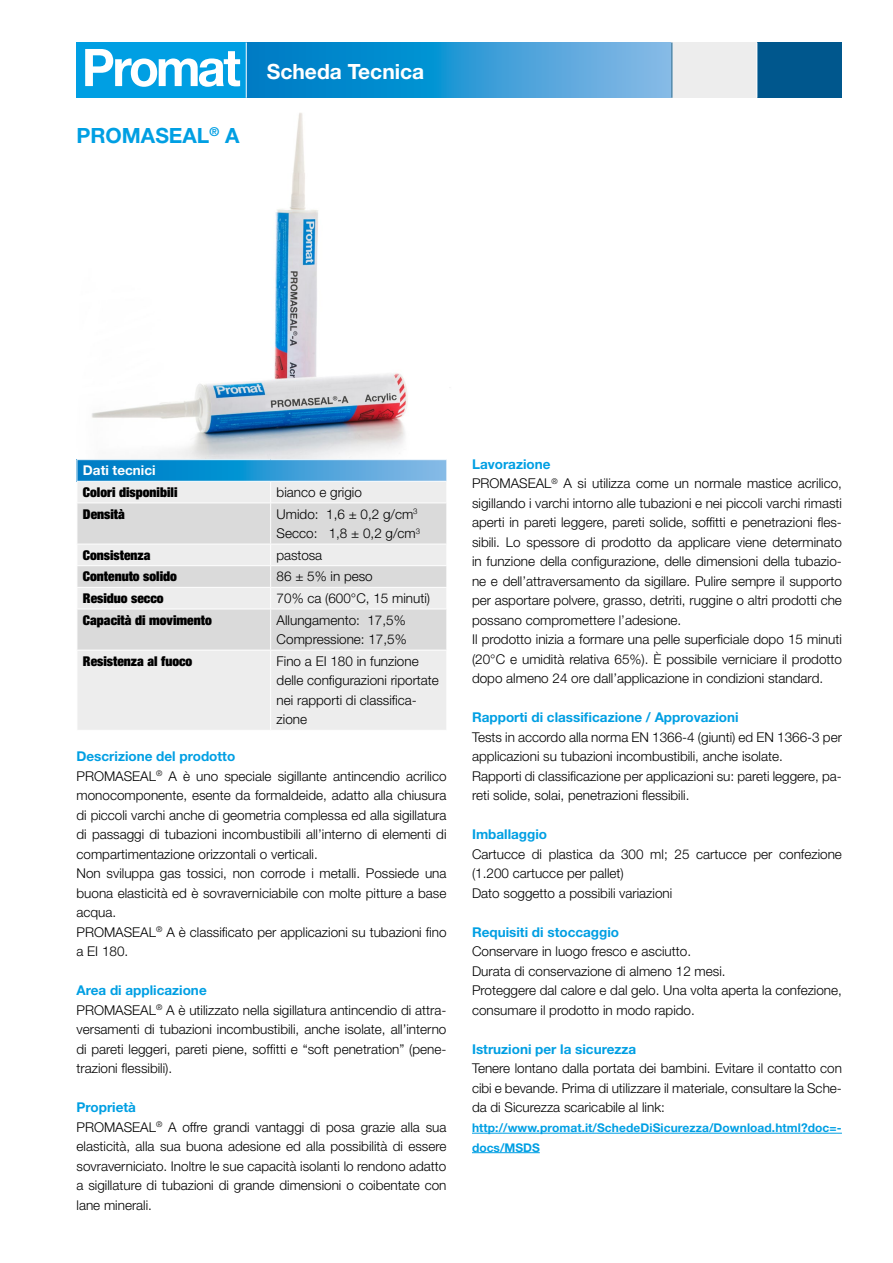
<style>
.page{position:relative;width:893px;height:1263px;background:#fff}
.page>*{position:absolute;margin:0;border:0;box-sizing:border-box;transform-origin:0 0}
.t1{font:700 21px "Helvetica Neue LT Std";color:#fff}
.t2{font:700 21px "Helvetica Neue LT Std";color:#009fe3}
.t3{font:300 13.5px/19.5px "Helvetica Neue LT Std";color:#000}
.t4{font:900 condensed 13.5px "Helvetica Neue LT Std";color:#000}
.t5{font:700 13.5px "Helvetica Neue LT Std";color:#009fe3}
.t6{font:700 13.5px "Helvetica Neue LT Std";color:#fff}
.t7{font:700 12px/19.5px "Helvetica Neue LT Std";letter-spacing:.005em;color:#009fe3}
.s1{font-weight:700;color:#009fe3}
</style>
<div class="page">
<img style="left:76px;top:76px;width:332px;height:406px">
<div style="left:77px;top:43px;width:170px;height:55px;background:#009fe3"></div>
<svg style="left:85px;top:49px;width:155px;height:38px"></svg>
<svg style="left:247px;top:43px;width:424px;height:55px;background:#2f99d5"></svg>
<div style="left:757px;top:43px;width:85px;height:55px;background:#00578d"></div>
<div style="left:672px;top:43px;width:85px;height:55px;background:#ededed"></div>
<hr style="left:246px;top:43px;width:1px;height:55px;background:#fff">
<hr style="left:671px;top:43px;width:1px;height:55px;background:#00578d">
<hr style="left:756px;top:43px;width:1px;height:55px;background:#fff">
<hr style="left:472px;top:1133px;width:370px;height:1px;background:#009fe3">
<hr style="left:472px;top:1152px;width:68px;height:1px;background:#009fe3">
<svg style="left:78px;top:460px;width:368px;height:21px;background:#329ad5"></svg>
<div style="left:78px;top:482px;width:368px;height:248px;background:#ededed"></div>
<svg style="left:78px;top:503px;width:368px;height:147px;background:#dfdfdf"></svg>
<svg style="left:270px;top:482px;width:1px;height:20px"></svg>
<hr style="left:77px;top:502px;width:194px;height:1px;background:#fff">
<hr style="left:271px;top:502px;width:176px;height:1px;background:#fff">
<hr style="left:270px;top:503px;width:1px;height:41px;background:#fff">
<hr style="left:77px;top:544px;width:194px;height:1px;background:#fff">
<hr style="left:271px;top:544px;width:176px;height:1px;background:#fff">
<hr style="left:77px;top:565px;width:194px;height:1px;background:#fff">
<hr style="left:271px;top:565px;width:176px;height:1px;background:#fff">
<hr style="left:77px;top:587px;width:194px;height:1px;background:#fff">
<hr style="left:271px;top:587px;width:176px;height:1px;background:#fff">
<svg style="left:270px;top:545px;width:1px;height:64px"></svg>
<hr style="left:77px;top:609px;width:194px;height:1px;background:#fff">
<hr style="left:271px;top:609px;width:176px;height:1px;background:#fff">
<hr style="left:270px;top:609px;width:1px;height:41px;background:#fff">
<hr style="left:270px;top:650px;width:1px;height:80px;background:#fff">
<svg style="left:77px;top:545px;width:1px;height:63px"></svg>
<svg style="left:446px;top:566px;width:1px;height:21px"></svg>
<hr style="left:77px;top:650px;width:194px;height:1px;background:#fff">
<hr style="left:271px;top:650px;width:176px;height:1px;background:#fff">
<hr style="left:77px;top:459px;width:194px;height:1px;background:#fff">
<svg style="left:77px;top:460px;width:1px;height:42px"></svg>
<hr style="left:271px;top:459px;width:176px;height:1px;background:#fff">
<svg style="left:446px;top:460px;width:1px;height:21px"></svg>
<hr style="left:77px;top:481px;width:194px;height:1px;background:#fff">
<hr style="left:271px;top:481px;width:176px;height:1px;background:#fff">
<h1 class="t2" style="left:76px;top:122px;width:165px">PROMASEAL<sup>®</sup> A</h1>
<h1 class="t1" style="left:267px;top:58px;width:159px">Scheda Tecnica</h1>
<p class="t6" style="left:83px;top:462px;width:74px">Dati tecnici</p>
<p class="t4" style="left:83px;top:483px;width:96px">Colori disponibili</p>
<p class="t3" style="left:277px;top:482px;width:87px">bianco e grigio</p>
<p class="t4" style="left:83px;top:505px;width:43px">Densità</p>
<p class="t3" style="left:277px;top:504px;width:145px">Umido: 1,6 ± 0,2 g/cm<sup>3<br></sup>Secco: 1,8 ± 0,2 g/cm<sup>3</sup></p>
<p class="t4" style="left:83px;top:546px;width:69px">Consistenza</p>
<p class="t3" style="left:277px;top:545px;width:47px">pastosa</p>
<p class="t4" style="left:83px;top:568px;width:96px">Contenuto solido</p>
<p class="t3" style="left:277px;top:566px;width:98px">86 ± 5% in peso</p>
<p class="t4" style="left:83px;top:589px;width:82px">Residuo secco</p>
<p class="t3" style="left:277px;top:588px;width:155px">70% ca (600°C, 15 minuti)</p>
<p class="t4" style="left:83px;top:611px;width:130px">Capacità di movimento</p>
<p class="t3" style="left:277px;top:610px;width:132px">Allungamento: 17,5%<br>Compressione: 17,5%</p>
<p class="t4" style="left:83px;top:652px;width:111px">Resistenza al fuoco</p>
<p class="t3" style="left:277px;top:651px;width:164px">Fino a EI 180 in funzione delle configurazioni riportate nei rapporti di classifica&shy;zione</p>
<p class="t3" style="left:77px;top:746px;width:371px"><span class="s1">Descrizione del prodotto<br></span>PROMASEAL<sup>®</sup> A è uno speciale sigillante antincendio acrilico monocomponente, esente da formaldeide, adatto alla chiusura di piccoli varchi anche di geometria complessa ed alla sigillatura di passaggi di tubazioni incombustibili all’interno di elementi di compartimentazione orizzontali o verticali.<br>Non sviluppa gas tossici, non corrode i metalli. Possiede una buona elasticità ed è sovraverniciabile con molte pitture a base acqua.<br>PROMASEAL<sup>®</sup> A è classificato per applicazioni su tubazioni fino a EI 180.</p>
<p class="t3" style="left:77px;top:980px;width:371px"><span class="s1">Area di applicazione<br></span>PROMASEAL<sup>®</sup> A è utilizzato nella sigillatura antincendio di attra&shy;versamenti di tubazioni incombustibili, anche isolate, all’interno di pareti leggeri, pareti piene, soffitti e “soft penetration” (pene&shy;trazioni flessibili).</p>
<p class="t3" style="left:77px;top:1097px;width:371px"><span class="s1">Proprietà<br></span>PROMASEAL<sup>®</sup> A offre grandi vantaggi di posa grazie alla sua elasticità, alla sua buona adesione ed alla possibilità di essere sovraverniciato. Inoltre le sue capacità isolanti lo rendono adatto a sigillature di tubazioni di grande dimensioni o coibentate con lane minerali.</p>
<p class="t3" style="left:472px;top:454px;width:371px"><span class="s1">Lavorazione<br></span>PROMASEAL<sup>®</sup> A si utilizza come un normale mastice acrilico, sigillando i varchi intorno alle tubazioni e nei piccoli varchi rimasti aperti in pareti leggere, pareti solide, soffitti e penetrazioni fles&shy;sibili. Lo spessore di prodotto da applicare viene determinato in funzione della configurazione, delle dimensioni della tubazio&shy;ne e dell’attraversamento da sigillare. Pulire sempre il supporto per asportare polvere, grasso, detriti, ruggine o altri prodotti che possano compromettere l’adesione.<br>Il prodotto inizia a formare una pelle superficiale dopo 15 minuti (20°C e umidità relativa 65%). È possibile verniciare il prodotto dopo almeno 24 ore dall’applicazione in condizioni standard.</p>
<p class="t5" style="left:472px;top:709px;width:268px">Rapporti di classificazione / Approvazioni</p>
<p class="t3" style="left:472px;top:727px;width:371px">Tests in accordo alla norma EN 1366-4 (giunti) ed EN 1366-3 per applicazioni su tubazioni incombustibili, anche isolate.<br>Rapporti di classificazione per applicazioni su: pareti leggere, pa&shy;reti solide, solai, penetrazioni flessibili.</p>
<p class="t5" style="left:472px;top:826px;width:77px">Imballaggio</p>
<p class="t3" style="left:472px;top:844px;width:371px">Cartucce di plastica da 300 ml; 25 cartucce per confezione (1.200 cartucce per pallet)<br>Dato soggetto a possibili variazioni</p>
<p class="t5" style="left:472px;top:924px;width:149px">Requisiti di stoccaggio</p>
<p class="t3" style="left:472px;top:941px;width:371px">Conservare in luogo fresco e asciutto.<br>Durata di conservazione di almeno 12 mesi.<br>Proteggere dal calore e dal gelo. Una volta aperta la confezione, consumare il prodotto in modo rapido.</p>
<p class="t5" style="left:472px;top:1041px;width:166px">Istruzioni per la sicurezza</p>
<p class="t3" style="left:472px;top:1058px;width:371px;text-align:justify">Tenere lontano dalla portata dei bambini. Evitare il contatto con cibi e bevande. Prima di utilizzare il materiale, consultare la Sche&shy;da di Sicurezza scaricabile al link:</p>
<p class="t7" style="left:472px;top:1118px;width:371px">http://www.promat.it/SchedeDiSicurezza/Download.html?doc=- docs/MSDS</p>
</div>
